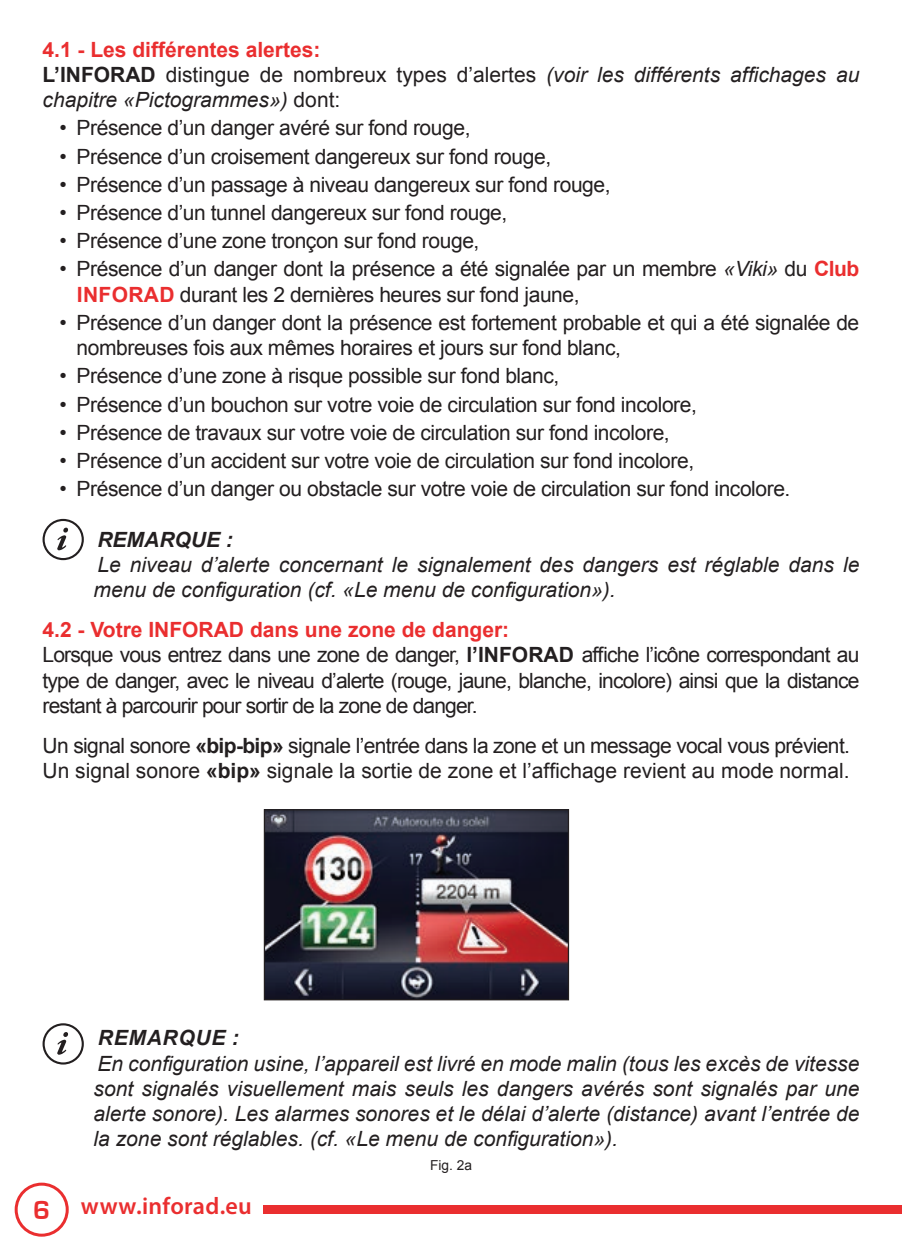
<style>
.page{position:relative;width:902px;height:1259px;background:#fff}
.page>*{position:absolute;margin:0;border:0;box-sizing:border-box;transform-origin:0 0}
.t1{font:600 24px "Myriad Pro";letter-spacing:.01em;color:#ea2e2f}
.t2{font:21px/25.2px "Arial";letter-spacing:-.02em;color:#231f20}
.t3{font:italic 21px/25.2px "Arial";color:#231f20}
.t4{font:21px/25.2px "Arial";letter-spacing:-.04em;color:#231f20}
.t5{font:700 21px "Arial";color:#ea2e2f}
.t6{font:italic 700 21px "Arial";letter-spacing:.015em;color:#231f20}
.t7{font:italic 700 21px "Arial";letter-spacing:.035em;color:#231f20}
.t8{font:700 21px "Arial";color:#231f20}
.t9{font:13.8px "Arial";color:#231f20}
.s1{font-weight:700;font-style:normal}
.s2{font-style:normal}
.s3{font-style:italic}
.s4{font-weight:700;color:#ea2e2f}
.s5{font-weight:700}
.s6{font-family:"Eurostile";font-weight:700;font-size:27px}
</style>
<div class="page">
<div style="left:15px;top:1182px;width:54px;height:54px;border:3px solid #ea2e2f;border-radius:50%"></div>
<div style="left:264px;top:1205px;width:637px;height:9px;background:#ea2e2f"></div>
<svg style="left:43px;top:519px;width:41px;height:41px"></svg>
<svg style="left:43px;top:1023px;width:41px;height:41px"></svg>
<img style="left:266px;top:811px;width:301px;height:187px">
<div style="left:264px;top:809px;width:305px;height:191px;border:1px solid #231f20"></div>
<p class="t5" style="left:43px;top:35px;width:279px">4.1 - Les différentes alertes:</p>
<p class="t8" style="left:43px;top:60px;width:68px">L’INFORA</p>
<p class="t3" style="left:43px;top:62px;width:818px;text-indent:98px"><span class="s1">D</span> <span class="s2">distingue de nombreux types d’alertes</span> (voir les différents affichages au chapitre «Pictogrammes») <span class="s2">dont:</span></p>
<p class="t2" style="left:60px;top:115px;width:412px">• Présence d’un danger avéré sur fond rouge,</p>
<p class="t2" style="left:60px;top:143px;width:493px">• Présence d’un croisement dangereux sur fond rouge,</p>
<p class="t2" style="left:60px;top:172px;width:552px">• Présence d’un passage à niveau dangereux sur fond rouge,</p>
<p class="t2" style="left:60px;top:200px;width:449px">• Présence d’un tunnel dangereux sur fond rouge,</p>
<p class="t2" style="left:60px;top:228px;width:421px">• Présence d’une zone tronçon sur fond rouge,</p>
<p class="t2" style="left:77px;top:256px;width:783px;text-indent:-17px">• Présence d’un danger dont la présence a été signalée par un membre <span class="s3">«Viki»</span> du <span class="s4">Club<br>Inforad</span> durant les 2 dernières heures sur fond jaune,</p>
<p class="t2" style="left:77px;top:310px;width:784px;text-indent:-17px">• Présence d’un danger dont la présence est fortement probable et qui a été signalée de nombreuses fois aux mêmes horaires et jours sur fond blanc,</p>
<p class="t2" style="left:60px;top:363px;width:501px">• Présence d’une zone à risque possible sur fond blanc,</p>
<p class="t2" style="left:60px;top:391px;width:638px">• Présence d’un bouchon sur votre voie de circulation sur fond incolore,</p>
<p class="t2" style="left:60px;top:419px;width:611px">• Présence de travaux sur votre voie de circulation sur fond incolore,</p>
<p class="t2" style="left:60px;top:448px;width:636px">• Présence d’un accident sur votre voie de circulation sur fond incolore,</p>
<p class="t2" style="left:60px;top:476px;width:732px">• Présence d’un danger ou obstacle sur votre voie de circulation sur fond incolore.</p>
<p class="t6" style="left:97px;top:525px;width:137px">REMARQUE :</p>
<p class="t3" style="left:94px;top:552px;width:767px">Le niveau d’alerte concernant le signalement des dangers est réglable dans le menu de configuration (cf. «Le menu de configuration»).</p>
<p class="t5" style="left:43px;top:615px;width:156px">4.2 - Votre INFORA</p>
<p class="t4" style="left:43px;top:617px;width:486px;text-indent:186px"><span class="s4">D dans une zone de danger:<br></span>Lorsque vous entrez dans une zone de danger, <span class="s5">l’I NFORA</span></p>
<p class="t2" style="left:43px;top:642px;width:818px;text-align:justify;text-indent:516px"><span class="s5">D</span> affiche l’icône correspondant au type de danger, avec le niveau d’alerte (rouge, jaune, blanche, incolore) ainsi que la distance restant à parcourir pour sortir de la zone de danger.</p>
<p class="t2" style="left:43px;top:733px;width:809px">Un signal sonore <span class="s5">«bip-bip»</span> signale l’entrée dans la zone et un message vocal vous prévient.<br>Un signal sonore <span class="s5">«bip»</span> signale la sortie de zone et l’affichage revient au mode normal.</p>
<p class="t7" style="left:98px;top:1024px;width:142px">REMARQUE :</p>
<p class="t3" style="left:94px;top:1050px;width:767px;text-align:justify">En configuration usine, l’appareil est livré en mode malin (tous les excès de vitesse sont signalés visuellement mais seuls les dangers avérés sont signalés par une alerte sonore). Les alarmes sonores et le délai d’alerte (distance) avant l’entrée de la zone sont réglables. (cf. «Le menu de configuration»).</p>
<p class="t9" style="left:430px;top:1155px;width:43px">Fig. 2a</p>
<p class="t1" style="left:33px;top:1191px;width:220px"><span class="s6">6</span> www.inforad.eu</p>
</div>
